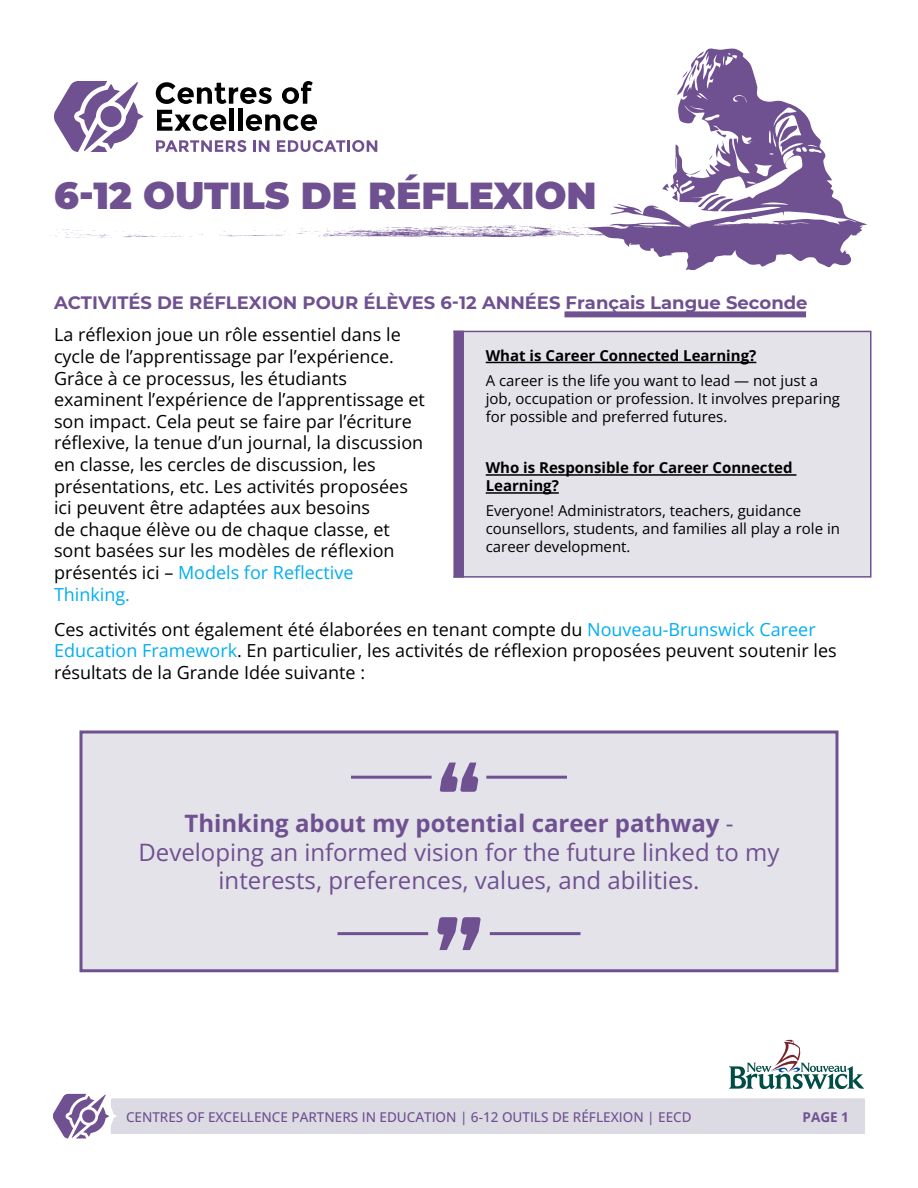
<style>
.page{position:relative;width:918px;height:1188px;background:#fff}
.page>*{position:absolute;margin:0;border:0;box-sizing:border-box;transform-origin:0 0}
.t1{font:900 37.5px "Montserrat";color:#6f5091}
.t2{font:24px/28.8px "Open Sans";color:#6f5091;text-align:center}
.t3{font:18px/21.6px "Open Sans";color:#000}
.t4{font:700 18px "Montserrat";color:#6f5091}
.t5{font:15px/18px "Open Sans";color:#000}
.t6{font:700 15px/18px "Open Sans";color:#000}
.t7{font:500 13.5px "Open Sans";color:#6f5091}
.t8{font:700 13.5px "Open Sans";color:#6f5091}
.s1{color:#00aeef}
.s2{font-weight:700}
</style>
<div class="page">
<svg style="left:49px;top:224px;width:539px;height:14px"></svg>
<svg style="left:588px;top:48px;width:279px;height:221px"></svg>
<svg style="left:682px;top:64px;width:14px;height:18px"></svg>
<svg style="left:780px;top:125px;width:17px;height:17px"></svg>
<svg style="left:716px;top:131px;width:10px;height:7px"></svg>
<svg style="left:709px;top:155px;width:4px;height:5px"></svg>
<svg style="left:662px;top:184px;width:7px;height:7px"></svg>
<svg style="left:698px;top:194px;width:35px;height:17px"></svg>
<svg style="left:54px;top:81px;width:89px;height:71px"></svg>
<div style="left:100px;top:106px;width:22px;height:21px;background:#6f5091;border-radius:50%"></div>
<svg style="left:156px;top:82px;width:116px;height:22px"></svg>
<svg style="left:282px;top:81px;width:31px;height:23px"></svg>
<svg style="left:157px;top:110px;width:69px;height:21px"></svg>
<div style="left:229px;top:108px;width:5px;height:23px;background:#000"></div>
<div style="left:238px;top:108px;width:5px;height:23px;background:#000"></div>
<svg style="left:246px;top:114px;width:71px;height:17px"></svg>
<svg style="left:156px;top:140px;width:90px;height:12px"></svg>
<svg style="left:253px;top:140px;width:16px;height:12px"></svg>
<svg style="left:277px;top:140px;width:100px;height:12px"></svg>
<div style="left:80px;top:730px;width:758px;height:242px;background:#e4e3ea;border:3px solid #6f5091"></div>
<div style="left:459px;top:331px;width:412px;height:246px;background:#e4e3ea"></div>
<div style="left:453px;top:331px;width:11px;height:247px;background:#6f5091"></div>
<div style="left:453px;top:331px;width:419px;height:247px;border:2px solid #6f5091"></div>
<hr style="left:486px;top:362px;width:270px;height:1px;background:#000">
<hr style="left:486px;top:474px;width:310px;height:2px;background:#000">
<hr style="left:486px;top:492px;width:73px;height:2px;background:#000">
<svg style="left:53px;top:1040px;width:812px;height:98px"></svg>
<svg style="left:440px;top:763px;width:38px;height:29px"></svg>
<hr style="left:351px;top:776px;width:81px;height:3px;background:#6f5091">
<hr style="left:486px;top:776px;width:81px;height:3px;background:#6f5091">
<svg style="left:437px;top:917px;width:44px;height:33px"></svg>
<hr style="left:490px;top:932px;width:90px;height:3px;background:#6f5091">
<hr style="left:338px;top:932px;width:90px;height:3px;background:#6f5091">
<hr style="left:565px;top:313px;width:241px;height:3px;background:#6f5091">
<h1 class="t1" style="left:54px;top:168px;width:544px">6-12 OUTILS DE RÉFLEXION</h1>
<p class="t4" style="left:54px;top:290px;width:755px">ACTIVITÉS DE RÉFLEXION POUR ÉLÈVES 6-12 ANNÉES Français Langue Seconde</p>
<p class="t3" style="left:54px;top:324px;width:372px">La réflexion joue un rôle essentiel dans le cycle de l’apprentissage par l’expérience.<br>Grâce à ce processus, les étudiants examinent l’expérience de l’apprentissage et son impact. Cela peut se faire par l’écriture réflexive, la tenue d’un journal, la discussion en classe, les cercles de discussion, les présentations, etc. Les activités proposées ici peuvent être adaptées aux besoins<br>de chaque élève ou de chaque classe, et sont basées sur les modèles de réflexion présentés ici – <span class="s1">Models for Reflective Thinking.</span></p>
<p class="t3" style="left:54px;top:618px;width:784px">Ces activités ont également été élaborées en tenant compte du <span class="s1">Nouveau-Brunswick Career<br>Education Framework</span>. En particulier, les activités de réflexion proposées peuvent soutenir les résultats de la Grande Idée suivante :</p>
<p class="t6" style="left:486px;top:346px;width:272px">What is Career Connected Learning?</p>
<p class="t5" style="left:486px;top:371px;width:356px">A career is the life you want to lead — not just a job, occupation or profession. It involves preparing for possible and preferred futures.</p>
<p class="t6" style="left:486px;top:459px;width:308px">Who is Responsible for Career Connected<br>Learning?</p>
<p class="t5" style="left:486px;top:501px;width:356px">Everyone! Administrators, teachers, guidance counsellors, students, and families all play a role in career development.</p>
<h2 class="t2" style="left:139px;top:808px;width:642px"><span class="s2">Thinking about my potential career pathway</span> -<br>Developing an informed vision for the future linked to my interests, preferences, values, and abilities.</h2>
<p class="t7" style="left:126px;top:1108px;width:567px">CENTRES OF EXCELLENCE PARTNERS IN EDUCATION | 6-12 OUTILS DE RÉFLEXION | EECD</p>
<p class="t8" style="left:803px;top:1108px;width:48px">PAGE 1</p>
</div>
